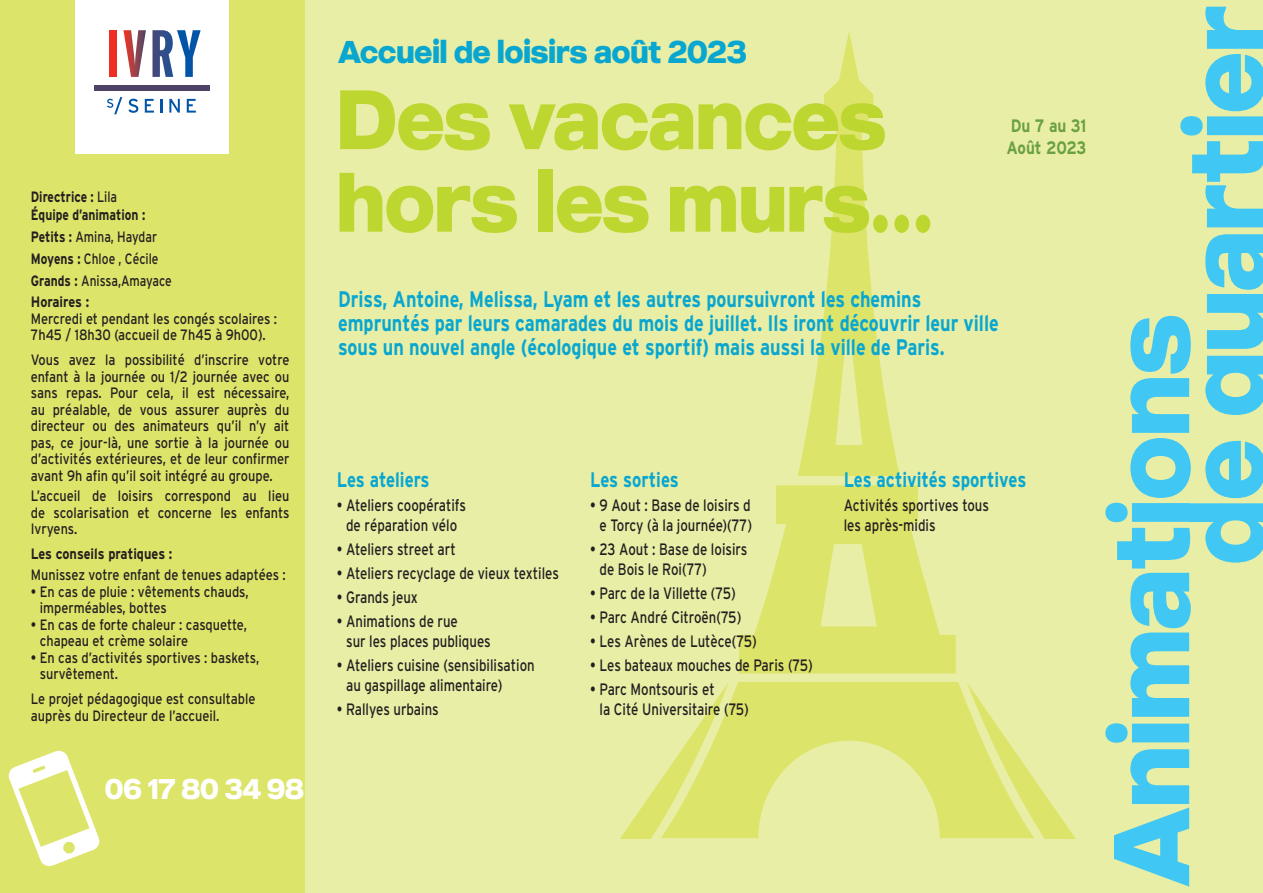
<style>
.page{position:relative;width:1263px;height:893px;background:#e9eea6}
.page>*{position:absolute;margin:0;border:0;box-sizing:border-box;transform-origin:0 0}
.t1{font:700 107.4px "MADE Outer Sans";color:#40c7f4;scale:.8 1}
.t2{font:700 84px/82.5px "MADE Outer Sans";color:#bed630;scale:.8 1}
.t3{font:700 31.5px "MADE Outer Sans";color:#09a7d0;scale:.8 1}
.t4{font:700 28.5px "MADE Outer Sans";color:#fff;scale:.8 1}
.t5{font:700 22.5px/24px "Interstate";color:#09a7d0;scale:.8 1}
.t6{font:700 21px "Interstate";color:#09a7d0;scale:.8 1}
.t7{font:700 18px/21.6px "Interstate";letter-spacing:-.01em;color:#6ba043;scale:.85 1}
.t8{font:16.5px/19.8px "Interstate";color:#231f20;scale:.8 1}
.t9{font:15px/16.5px "Interstate";color:#231f20;scale:.85 1}
.t10{font:15px "Interstate";color:#231f20;scale:.8 1}
.t11{font:700 15px "Interstate";color:#231f20;scale:.8 1}
.t12{font:700 15px "Interstate";color:#231f20;scale:.85 1}
.s1{font-weight:400}
.s2{font-weight:700}
</style>
<div class="page">
<svg style="left:729px;top:682px;width:238px;height:156px;fill:#dde46a"></svg>
<svg style="left:739px;top:485px;width:217px;height:188px"></svg>
<svg style="left:798px;top:31px;width:101px;height:445px"></svg>
<svg style="left:967px;top:683px;width:109px;height:156px"></svg>
<svg style="left:620px;top:682px;width:109px;height:157px"></svg>
<div style="left:0;top:0;width:304px;height:893px;background:#dde46a"></div>
<div style="left:75px;top:0;width:154px;height:154px;background:#fff"></div>
<svg style="left:107px;top:97px;width:15px;height:17px"></svg>
<svg style="left:128px;top:99px;width:10px;height:14px"></svg>
<svg style="left:145px;top:99px;width:9px;height:14px"></svg>
<svg style="left:160px;top:99px;width:2px;height:14px"></svg>
<svg style="left:169px;top:99px;width:11px;height:14px"></svg>
<svg style="left:187px;top:99px;width:9px;height:14px"></svg>
<div style="left:109px;top:30px;width:8px;height:47px;background:#ee2e22"></div>
<svg style="left:123px;top:30px;width:23px;height:47px"></svg>
<svg style="left:152px;top:30px;width:49px;height:47px"></svg>
<div style="left:95px;top:85px;width:115px;height:6px;background:#4d4365"></div>
<svg style="left:8px;top:750px;width:92px;height:117px"></svg>
<p class="t11" style="left:31px;top:188px;width:109px">Directrice : <span class="s1">Lila</span></p>
<p class="t11" style="left:31px;top:206px;width:145px">Équipe d’animation :</p>
<p class="t10" style="left:31px;top:228px;width:159px"><span class="s2">Petits :</span> Amina, Haydar</p>
<p class="t10" style="left:31px;top:250px;width:161px"><span class="s2">Moyens :</span> Chloe , Cécile</p>
<p class="t10" style="left:31px;top:273px;width:178px"><span class="s2">Grands :</span> Anissa,Amayace</p>
<p class="t12" style="left:31px;top:293px;width:70px">Horaires :</p>
<p class="t9" style="left:31px;top:310px;width:291px">Mercredi et pendant les congés scolaires :</p>
<p class="t9" style="left:31px;top:326px;width:278px">7h45 / 18h30 (accueil de 7h45 à 9h00).</p>
<p class="t9" style="left:31px;top:351px;width:306px;text-align:justify">Vous avez la possibilité d’inscrire votre enfant à la journée ou 1/2 journée avec ou sans repas. Pour cela, il est nécessaire, au préalable, de vous assurer auprès du directeur ou des animateurs qu’il n’y ait pas, ce jour-là, une sortie à la journée ou d’activités extérieures, et de leur confirmer avant 9h afin qu’il soit intégré au groupe.</p>
<p class="t9" style="left:31px;top:488px;width:306px;text-align:justify">L’accueil de loisirs correspond au lieu de scolarisation et concerne les enfants Ivryens.</p>
<p class="t12" style="left:31px;top:546px;width:168px">Les conseils pratiques :</p>
<p class="t9" style="left:31px;top:567px;width:302px">Munissez votre enfant de tenues adaptées :</p>
<p class="t9" style="left:40px;top:583px;width:247px;text-indent:-9px">• En cas de pluie : vêtements chauds, imperméables, bottes</p>
<p class="t9" style="left:40px;top:616px;width:245px;text-indent:-9px">• En cas de forte chaleur : casquette, chapeau et crème solaire</p>
<p class="t9" style="left:40px;top:649px;width:260px;text-indent:-9px">• En cas d’activités sportives : baskets, survêtement.</p>
<p class="t9" style="left:31px;top:691px;width:266px">Le projet pédagogique est consultable auprès du Directeur de l’accueil.</p>
<p class="t4" style="left:105px;top:770px;width:250px">06 17 80 34 98</p>
<p class="t3" style="left:338px;top:31px;width:512px">Accueil de loisirs août 2023</p>
<p class="t2" style="left:337px;top:75px;width:746px">Des vacances hors les murs…</p>
<p class="t7" style="left:1006px;top:115px;width:96px">Du 7 au 31<br>Août 2023</p>
<p class="t5" style="left:338px;top:287px;width:827px">Driss, Antoine, Melissa, Lyam et les autres poursuivront les chemins empruntés par leurs camarades du mois de juillet. Ils iront découvrir leur ville sous un nouvel angle (écologique et sportif) mais aussi la ville de Paris.</p>
<p class="t6" style="left:337px;top:468px;width:117px">Les ateliers</p>
<p class="t8" style="left:337px;top:495px;width:163px;text-align:center">• Ateliers coopératifs de réparation vélo</p>
<p class="t8" style="left:337px;top:539px;width:150px">• Ateliers street art</p>
<p class="t8" style="left:337px;top:563px;width:279px">• Ateliers recyclage de vieux textiles</p>
<p class="t8" style="left:337px;top:587px;width:103px">• Grands jeux</p>
<p class="t8" style="left:346px;top:611px;width:182px;text-indent:-9px">• Animations de rue<br>sur les places publiques</p>
<p class="t8" style="left:346px;top:655px;width:237px;text-indent:-9px">• Ateliers cuisine (sensibilisation au gaspillage alimentaire)</p>
<p class="t8" style="left:337px;top:699px;width:129px">• Rallyes urbains</p>
<p class="t6" style="left:590px;top:468px;width:112px">Les sorties</p>
<p class="t8" style="left:590px;top:495px;width:204px;text-align:center">• 9 Aout : Base de loisirs d e Torcy (à la journée)(77)</p>
<p class="t8" style="left:599px;top:539px;width:186px;text-indent:-9px">• 23 Aout : Base de loisirs de Bois le Roi(77)</p>
<p class="t8" style="left:590px;top:583px;width:183px">• Parc de la Villette (75)</p>
<p class="t8" style="left:590px;top:607px;width:190px">• Parc André Citroën(75)</p>
<p class="t8" style="left:590px;top:631px;width:210px">• Les Arènes de Lutèce(75)</p>
<p class="t8" style="left:590px;top:655px;width:280px">• Les bateaux mouches de Paris (75)</p>
<p class="t8" style="left:599px;top:679px;width:188px;text-indent:-9px">• Parc Montsouris et<br>la Cité Universitaire (75)</p>
<p class="t6" style="left:844px;top:468px;width:230px">Les activités sportives</p>
<p class="t8" style="left:844px;top:495px;width:183px">Activités sportives tous les après-midis</p>
<p class="t1" style="left:1155px;top:564px;width:701px;rotate:-90deg">de quartier</p>
<p class="t1" style="left:1080px;top:887px;width:717px;rotate:-90deg">Animations</p>
</div>
